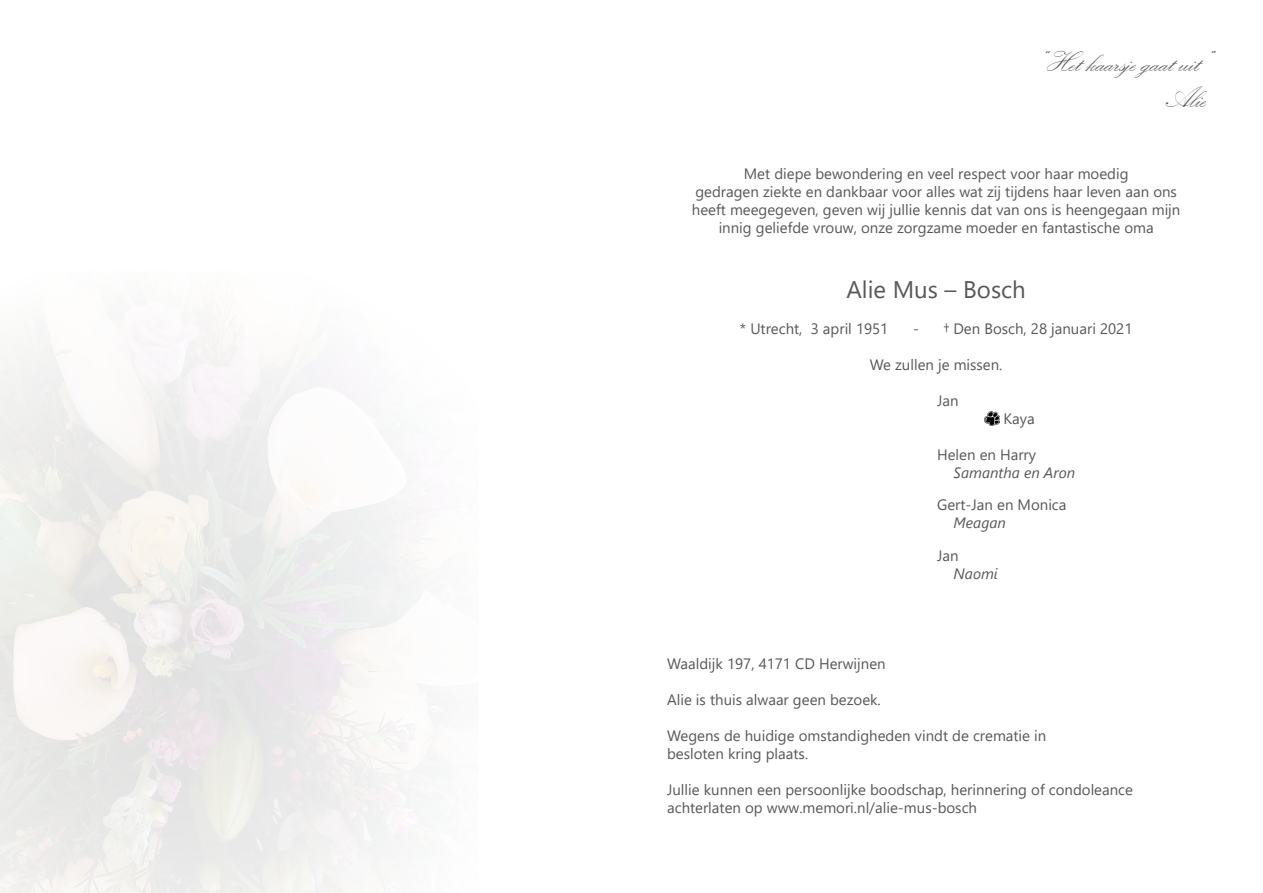
<style>
.page{position:relative;width:1263px;height:893px;background:#fff}
.page>*{position:absolute;margin:0;border:0;box-sizing:border-box;transform-origin:0 0}
.t1{font:30px "Kunstler Script";color:#57585a}
.t2{font:24px "Segoe UI";color:#57585a}
.t3{font:15px/18px "Segoe UI";color:#57585a}
.t4{font:italic 15px "Segoe UI";color:#57585a}
</style>
<div class="page">
<img style="left:985px;top:411px;width:14px;height:14px">
<p class="t1" style="left:1033px;top:46px;width:174px">“ Het kaarsje gaat uit”</p>
<p class="t1" style="left:1165px;top:82px;width:42px">Alie</p>
<p class="t3" style="left:744px;top:163px;width:386px">Met diepe bewondering en veel respect voor haar moedig</p>
<p class="t3" style="left:695px;top:181px;width:483px">gedragen ziekte en dankbaar voor alles wat zij tijdens haar leven aan ons</p>
<p class="t3" style="left:692px;top:199px;width:490px">heeft meegegeven, geven wij jullie kennis dat van ons is heengegaan mijn</p>
<p class="t3" style="left:719px;top:217px;width:436px">innig geliefde vrouw, onze zorgzame moeder en fantastische oma</p>
<p class="t2" style="left:846px;top:267px;width:181px">Alie Mus – Bosch</p>
<p class="t3" style="left:740px;top:318px;width:150px">* Utrecht, 3 april 1951</p>
<p class="t3" style="left:913px;top:318px;width:221px">- † Den Bosch, 28 januari 2021</p>
<p class="t3" style="left:870px;top:354px;width:134px">We zullen je missen.</p>
<p class="t3" style="left:937px;top:390px;width:23px">Jan</p>
<p class="t3" style="left:1003px;top:408px;width:33px">Kaya</p>
<p class="t3" style="left:937px;top:444px;width:100px">Helen en Harry</p>
<p class="t4" style="left:953px;top:458px;width:123px">Samantha en Aron</p>
<p class="t3" style="left:937px;top:495px;width:131px">Gert-Jan en Monica</p>
<p class="t4" style="left:954px;top:509px;width:54px">Meagan</p>
<p class="t3" style="left:937px;top:545px;width:23px">Jan</p>
<p class="t4" style="left:953px;top:559px;width:46px">Naomi</p>
<p class="t3" style="left:667px;top:653px;width:220px">Waaldijk 197, 4171 CD Herwijnen</p>
<p class="t3" style="left:667px;top:689px;width:215px">Alie is thuis alwaar geen bezoek.</p>
<p class="t3" style="left:667px;top:725px;width:381px">Wegens de huidige omstandigheden vindt de crematie in besloten kring plaats.</p>
<p class="t3" style="left:667px;top:779px;width:467px">Jullie kunnen een persoonlijke boodschap, herinnering of condoleance achterlaten op www.memori.nl/alie-mus-bosch</p>
</div>
